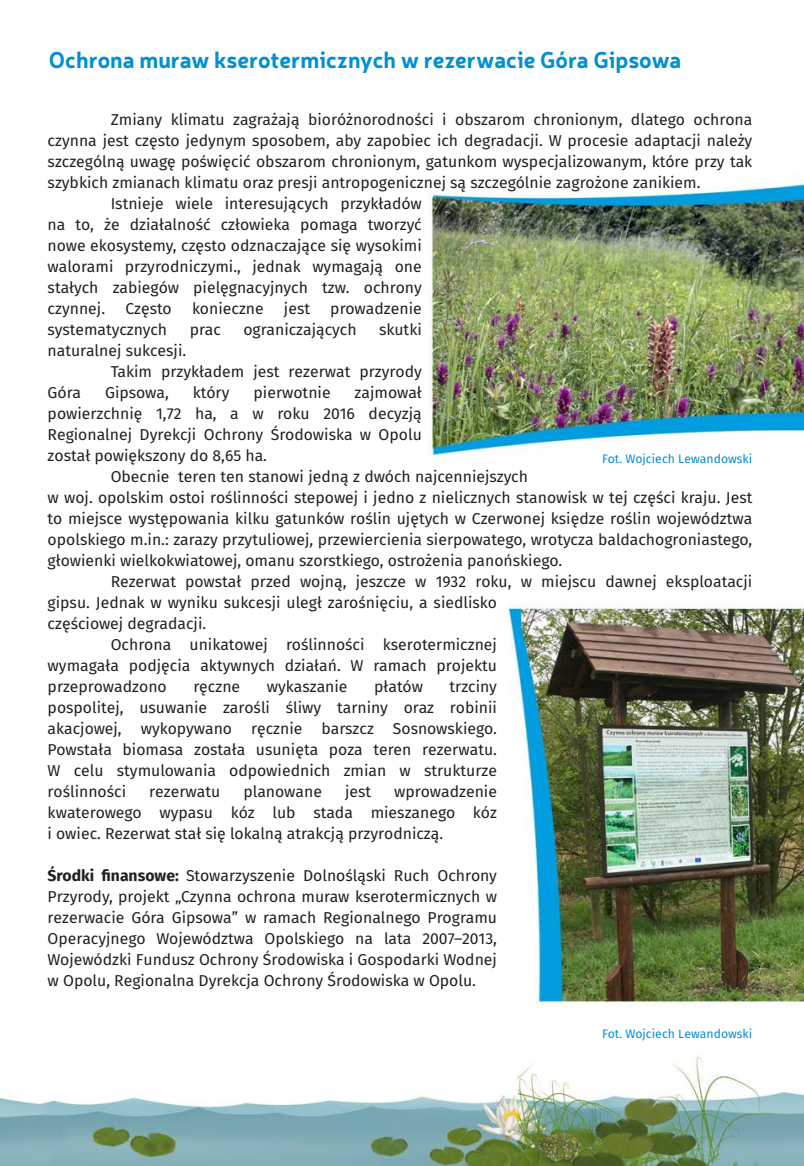
<style>
.page{position:relative;width:804px;height:1166px;background:#fff}
.page>*{position:absolute;margin:0;border:0;box-sizing:border-box;transform-origin:0 0}
.t1{font:700 22.75px "Neris";color:#008fd5}
.t2{font:15.75px/21px "Fira Sans";color:#231f20;text-align:justify}
.t3{font:12.25px "Fira Sans";color:#008fd5}
.s1{font-weight:700}
</style>
<div class="page">
<img style="left:0;top:179px;width:804px;height:987px">
<p class="t1" style="left:49px;top:44px;width:634px">Ochrona muraw kserotermicznych w rezerwacie Góra Gipsowa</p>
<p class="t2" style="left:48px;top:109px;width:706px;text-indent:63px">Zmiany klimatu zagrażają bioróżnorodności i obszarom chronionym, dlatego ochrona czynna jest często jedynym sposobem, aby zapobiec ich degradacji. W procesie adaptacji należy szczególną uwagę poświęcić obszarom chronionym, gatunkom wyspecjalizowanym, które przy tak szybkich zmianach klimatu oraz presji antropogenicznej są szczególnie zagrożone zanikiem.</p>
<p class="t2" style="left:48px;top:193px;width:376px;text-indent:63px">Istnieje wiele interesujących przykładów na to, że działalność człowieka pomaga tworzyć nowe ekosystemy, często odznaczające się wysokimi walorami przyrodniczymi., jednak wymagają one stałych zabiegów pielęgnacyjnych tzw. ochrony czynnej.</p>
<p class="t2" style="left:125px;top:298px;width:48px">Często</p>
<p class="t2" style="left:192px;top:298px;width:73px">konieczne</p>
<p class="t2" style="left:284px;top:298px;width:28px">jest</p>
<p class="t2" style="left:330px;top:298px;width:93px">prowadzenie</p>
<p class="t2" style="left:48px;top:319px;width:121px">systematycznych</p>
<p class="t2" style="left:190px;top:319px;width:33px">prac</p>
<p class="t2" style="left:243px;top:319px;width:115px">ograniczających</p>
<p class="t2" style="left:379px;top:319px;width:44px">skutki</p>
<p class="t2" style="left:48px;top:340px;width:140px">naturalnej sukcesji.</p>
<p class="t2" style="left:111px;top:361px;width:313px">Takim przykładem jest rezerwat przyrody</p>
<p class="t2" style="left:48px;top:382px;width:35px">Góra</p>
<p class="t2" style="left:105px;top:382px;width:65px">Gipsowa,</p>
<p class="t2" style="left:193px;top:382px;width:38px">który</p>
<p class="t2" style="left:253px;top:382px;width:79px">pierwotnie</p>
<p class="t2" style="left:48px;top:382px;width:376px;text-indent:307px">zajmował powierzchnię 1,72 ha, a w roku 2016 decyzją Regionalnej Dyrekcji Ochrony Środowiska w Opolu został powiększony do 8,65 ha.</p>
<p class="t2" style="left:48px;top:466px;width:706px;text-align:left;text-indent:63px">Obecnie teren ten stanowi jedną z dwóch najcenniejszych<br>w woj. opolskim ostoi roślinności stepowej i jedno z nielicznych stanowisk w tej części kraju. Jest to miejsce występowania kilku gatunków roślin ujętych w Czerwonej księdze roślin województwa opolskiego m.in.: zarazy przytuliowej, przewiercienia sierpowatego, wrotycza baldachogroniastego, głowienki wielkokwiatowej, omanu szorstkiego, ostrożenia panońskiego.</p>
<p class="t2" style="left:48px;top:571px;width:706px;text-align:left;text-indent:63px">Rezerwat powstał przed wojną, jeszcze w 1932 roku, w miejscu dawnej eksploatacji gipsu. Jednak w wyniku sukcesji uległ zarośnięciu, a siedlisko<br>częściowej degradacji.</p>
<p class="t2" style="left:48px;top:634px;width:451px;text-indent:63px">Ochrona unikatowej roślinności kserotermicznej wymagała podjęcia aktywnych działań. W ramach projektu przeprowadzono</p>
<p class="t3" style="left:602px;top:450px;width:152px">Fot. Wojciech Lewandowski</p>
<p class="t2" style="left:48px;top:676px;width:451px;text-indent:402px">trzciny pospolitej, usuwanie zarośli śliwy tarniny oraz robinii akacjowej, wykopywano ręcznie barszcz Sosnowskiego.<br>Powstała biomasa została usunięta poza teren rezerwatu.<br>W celu stymulowania odpowiednich zmian w strukturze roślinności</p>
<p class="t2" style="left:193px;top:676px;width:48px">ręczne</p>
<p class="t2" style="left:267px;top:676px;width:82px">wykaszanie</p>
<p class="t2" style="left:374px;top:676px;width:50px">płatów</p>
<p class="t2" style="left:48px;top:781px;width:451px;text-indent:346px">wprowadzenie kwaterowego wypasu kóz lub stada mieszanego kóz i owiec. Rezerwat stał się lokalną atrakcją przyrodniczą.</p>
<p class="t2" style="left:48px;top:865px;width:451px"><span class="s1">Środki finansowe:</span> Stowarzyszenie Dolnośląski Ruch Ochrony Przyrody, projekt „Czynna ochrona muraw kserotermicznych w rezerwacie Góra Gipsowa” w ramach Regionalnego Programu Operacyjnego Województwa Opolskiego na lata 2007–2013, Wojewódzki Fundusz Ochrony Środowiska i Gospodarki Wodnej w Opolu, Regionalna Dyrekcja Ochrony Środowiska w Opolu.</p>
<p class="t2" style="left:149px;top:781px;width:73px">rezerwatu</p>
<p class="t2" style="left:243px;top:781px;width:80px">planowane</p>
<p class="t2" style="left:345px;top:781px;width:28px">jest</p>
<p class="t3" style="left:602px;top:1024px;width:152px">Fot. Wojciech Lewandowski</p>
</div>
